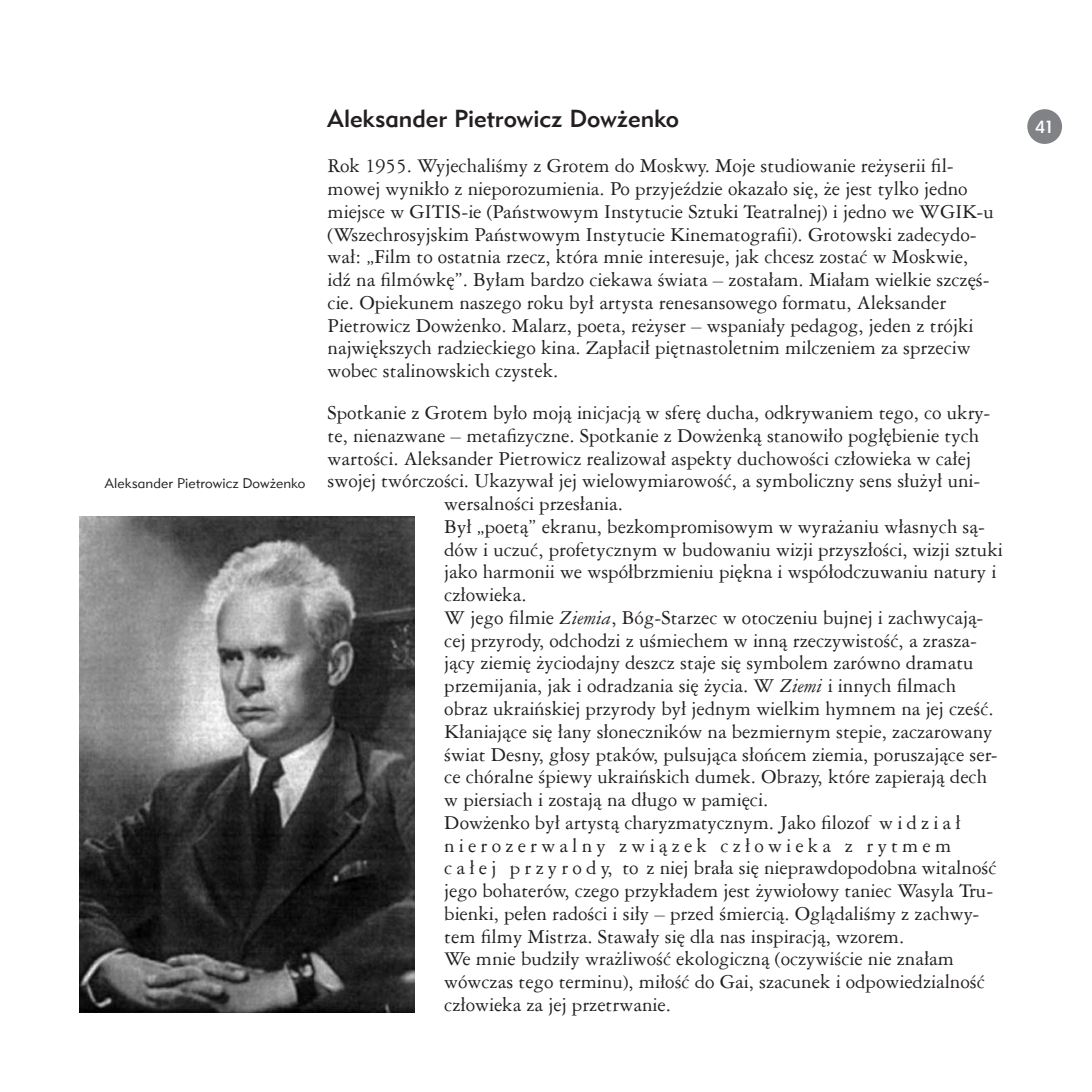
<style>
.page{position:relative;width:1092px;height:1092px;background:#fff}
.page>*{position:absolute;margin:0;border:0;box-sizing:border-box;transform-origin:0 0}
.t1{font:24.5px "Geometric 415 Md EU";color:#231f20}
.t2{font:21px/22.8px "Ameri Garmnd EU";color:#231f20}
.t3{font:21px "Ameri Garmnd EU";letter-spacing:.2em;color:#231f20}
.t4{font:17.5px "Geometric 415 Md EU";color:#fff}
.t5{font:14px "Geometric 415 Lt EU";letter-spacing:.01em;color:#231f20}
.s1{font-style:italic}
</style>
<div class="page">
<div style="left:1027px;top:109px;width:34px;height:35px;background:#808285;border-radius:50%"></div>
<img style="left:79px;top:516px;width:335px;height:496px">
<p class="t5" style="left:105px;top:474px;width:202px">Aleksander Pietrowicz Dowżenko</p>
<p class="t1" style="left:327px;top:103px;width:353px">Aleksander Pietrowicz Dowżenko</p>
<p class="t4" style="left:1035px;top:116px;width:20px">41</p>
<p class="t2" style="left:327px;top:154px;width:667px">Rok 1955. Wyjechaliśmy z Grotem do Moskwy. Moje studiowanie reżyserii fil&shy;mowej wynikło z nieporozumienia. Po przyjeździe okazało się, że jest tylko jedno miejsce w GITIS-ie (Państwowym Instytucie Sztuki Teatralnej) i jedno we WGIK-u (Wszechrosyjskim Państwowym Instytucie Kinematografii). Grotowski zadecydo&shy;wał: „Film to ostatnia rzecz, która mnie interesuje, jak chcesz zostać w Moskwie, idź na filmówkę”. Byłam bardzo ciekawa świata – zostałam. Miałam wielkie szczęś&shy;cie. Opiekunem naszego roku był artysta renesansowego formatu, Aleksander Pietrowicz Dowżenko. Malarz, poeta, reżyser – wspaniały pedagog, jeden z trójki największych radzieckiego kina. Zapłacił piętnastoletnim milczeniem za sprzeciw wobec stalinowskich czystek.</p>
<p class="t2" style="left:327px;top:401px;width:664px">Spotkanie z Grotem było moją inicjacją w sferę ducha, odkrywaniem tego, co ukry-</p>
<p class="t2" style="left:327px;top:424px;width:653px">te, nienazwane – metafizyczne. Spotkanie z Dowżenką stanowiło pogłębienie tych</p>
<p class="t2" style="left:327px;top:447px;width:645px">wartości. Aleksander Pietrowicz realizował aspekty duchowości człowieka w całej</p>
<p class="t2" style="left:327px;top:469px;width:654px">swojej twórczości. Ukazywał jej wielowymiarowość, a symboliczny sens służył uni-</p>
<p class="t2" style="left:444px;top:492px;width:180px">wersalności przesłania.</p>
<p class="t2" style="left:444px;top:515px;width:542px">Był „poetą” ekranu, bezkompromisowym w wyrażaniu własnych są-</p>
<p class="t2" style="left:444px;top:538px;width:560px">dów i uczuć, profetycznym w budowaniu wizji przyszłości, wizji sztuki</p>
<p class="t2" style="left:444px;top:560px;width:553px">jako harmonii we współbrzmieniu piękna i współodczuwaniu natury i</p>
<p class="t2" style="left:444px;top:583px;width:84px">człowieka.</p>
<p class="t2" style="left:444px;top:606px;width:540px">W jego filmie <span class="s1">Ziemia</span>, Bóg-Starzec w otoczeniu bujnej i zachwycają-</p>
<p class="t2" style="left:444px;top:628px;width:534px">cej przyrody, odchodzi z uśmiechem w inną rzeczywistość, a zrasza-</p>
<p class="t2" style="left:444px;top:651px;width:531px">jący ziemię życiodajny deszcz staje się symbolem zarówno dramatu</p>
<p class="t2" style="left:444px;top:674px;width:513px">przemijania, jak i odradzania się życia. W <span class="s1">Ziemi</span> i innych filmach</p>
<p class="t2" style="left:444px;top:697px;width:551px">obraz ukraińskiej przyrody był jednym wielkim hymnem na jej cześć.</p>
<p class="t2" style="left:444px;top:719px;width:549px">Kłaniające się łany słoneczników na bezmiernym stepie, zaczarowany</p>
<p class="t2" style="left:444px;top:742px;width:555px">świat Desny, głosy ptaków, pulsująca słońcem ziemia, poruszające ser-</p>
<p class="t2" style="left:444px;top:765px;width:544px">ce chóralne śpiewy ukraińskich dumek. Obrazy, które zapierają dech</p>
<p class="t2" style="left:444px;top:788px;width:325px">w piersiach i zostają na długo w pamięci.</p>
<p class="t2" style="left:444px;top:810px;width:518px">Dowżenko był artystą charyzmatycznym. Jako filozof w i d z i a ł</p>
<p class="t3" style="left:444px;top:832px;width:508px">nierozerwalny związek człowieka z rytmem</p>
<p class="t2" style="left:444px;top:856px;width:553px">c a ł e j p r z y r o d y, to z niej brała się nieprawdopodobna witalność</p>
<p class="t2" style="left:444px;top:879px;width:550px">jego bohaterów, czego przykładem jest żywiołowy taniec Wasyla Tru-</p>
<p class="t2" style="left:444px;top:901px;width:536px">bienki, pełen radości i siły – przed śmiercią. Oglądaliśmy z zachwy-</p>
<p class="t2" style="left:444px;top:924px;width:461px">tem filmy Mistrza. Stawały się dla nas inspiracją, wzorem.</p>
<p class="t2" style="left:444px;top:947px;width:511px">We mnie budziły wrażliwość ekologiczną (oczywiście nie znałam</p>
<p class="t2" style="left:444px;top:970px;width:542px">wówczas tego terminu), miłość do Gai, szacunek i odpowiedzialność</p>
<p class="t2" style="left:444px;top:992px;width:228px">człowieka za jej przetrwanie.</p>
</div>
